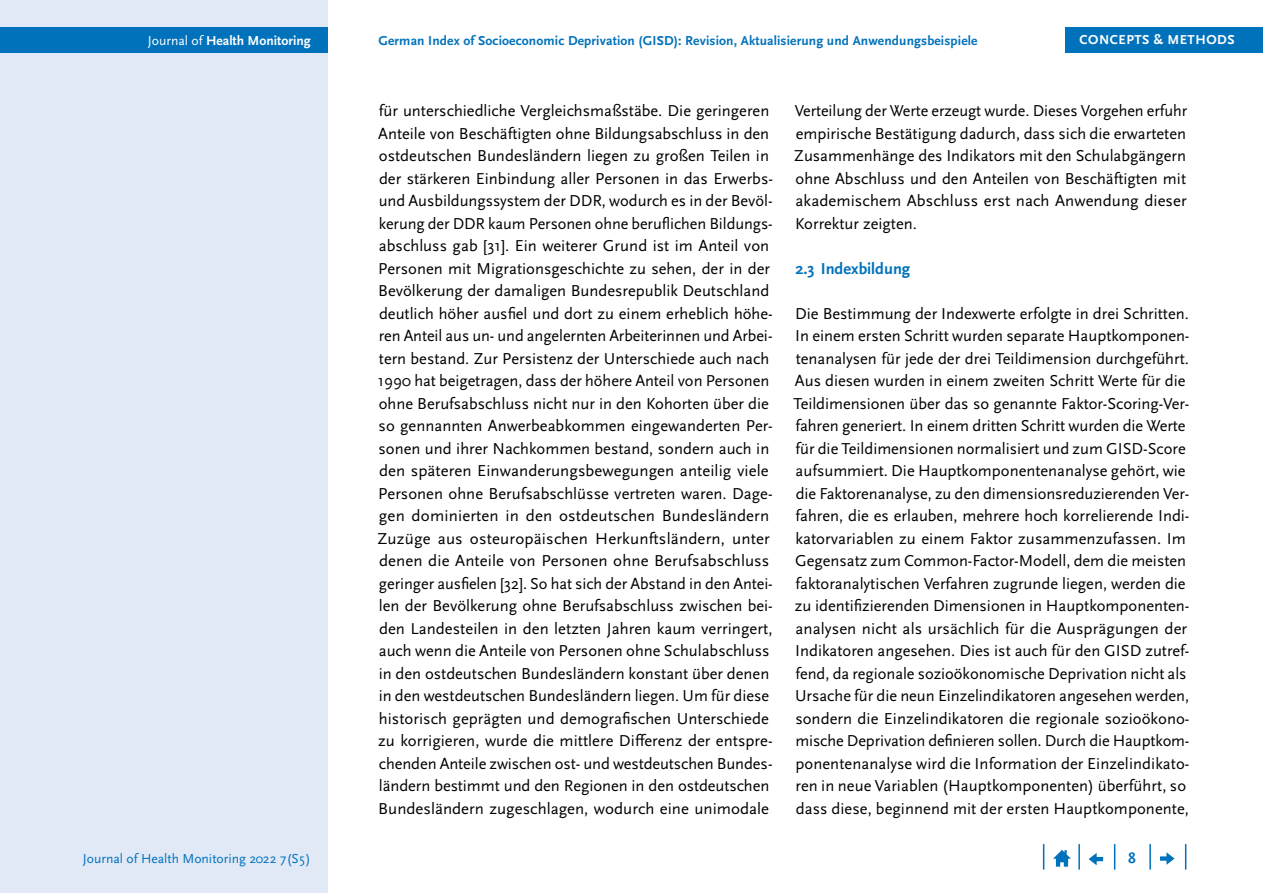
<style>
.page{position:relative;width:1263px;height:893px;background:#fff}
.page>*{position:absolute;margin:0;border:0;box-sizing:border-box;transform-origin:0 0}
.Copy_Einzug{font:16.5px/22.5px "Scala Sans Pro";color:#000;text-align:justify}
.Copy{font:16.5px/22.5px "Scala Sans Pro";color:#000}
.t1{font:700 16.5px "Scala Sans Pro";color:#0072bc}
.t2{font:700 15.75px "Scala Sans Pro";color:#0072bc}
.t3{font:13.65px "Scala Sans Pro";color:#0072bc}
.t4{font:700 13.65px "Scala Sans Pro";color:#fff}
.t5{font:700 13.5px "Scala Sans Pro";letter-spacing:.01em;color:#0072bc}
.t6{font:700 13.5px "Scala Sans Pro";letter-spacing:.04em;color:#fff}
.s1{font-weight:400}
</style>
<div class="page">
<div style="left:0;top:0;width:327px;height:893px;background:#e1e8f6"></div>
<div style="left:0;top:28px;width:327px;height:25px;background:#0072bc"></div>
<svg style="left:1185px;top:844px;width:1px;height:26px"></svg>
<hr style="left:1149px;top:844px;width:2px;height:26px;background:#0072bc">
<svg style="left:1114px;top:844px;width:1px;height:26px"></svg>
<hr style="left:1078px;top:844px;width:2px;height:26px;background:#0072bc">
<svg style="left:1043px;top:844px;width:1px;height:26px"></svg>
<svg style="left:1053px;top:850px;width:18px;height:17px"></svg>
<svg style="left:1089px;top:853px;width:14px;height:12px"></svg>
<svg style="left:1160px;top:852px;width:14px;height:13px"></svg>
<div style="left:1065px;top:28px;width:198px;height:25px;background:#0072bc"></div>
<p class="t4" style="left:148px;top:33px;width:164px"><span class="s1">Journal of</span> Health Monitoring</p>
<p class="t5" style="left:378px;top:33px;width:601px">German Index of Socioeconomic Deprivation (GISD): Revision, Aktualisierung und Anwendungsbeispiele</p>
<p class="t6" style="left:1079px;top:32px;width:157px">CONCEPTS &amp; METHODS</p>
<p class="Copy_Einzug" style="left:377px;top:99px;width:397px;text-align:left">für unterschiedliche Vergleichsmaßstäbe. Die geringeren Anteile von Beschäftigten ohne Bildungsabschluss in den ostdeutschen Bundesländern liegen zu großen Teilen in der stärkeren Einbindung aller Personen in das Erwerbs&shy;und Ausbildungssystem der DDR, wodurch es in der Bevöl&shy;kerung der DDR kaum Personen ohne beruflichen Bildungs&shy;abschluss gab [31]. Ein weiterer Grund ist im Anteil von Personen mit Migrationsgeschichte zu sehen, der in der Bevölkerung der damaligen Bundesrepublik Deutschland deutlich höher ausfiel und dort zu einem erheblich höhe&shy;ren Anteil aus un- und angelernten Arbeiterinnen und Arbei&shy;tern bestand. Zur Persistenz der Unterschiede auch nach 1990 hat beigetragen, dass der höhere Anteil von Personen ohne Berufsabschluss nicht nur in den Kohorten über die so gennannten Anwerbeabkommen eingewanderten Per&shy;sonen und ihrer Nachkommen bestand, sondern auch in den späteren Einwanderungsbewegungen anteilig viele Personen ohne Berufsabschlüsse vertreten waren. Dage&shy;gen dominierten in den ostdeutschen Bundesländern Zuzüge aus osteuropäischen Herkunftsländern, unter denen die Anteile von Personen ohne Berufsabschluss geringer ausfielen [32]. So hat sich der Abstand in den Antei&shy;len der Bevölkerung ohne Berufsabschluss zwischen bei&shy;den Landesteilen in den letzten Jahren kaum verringert, auch wenn die Anteile von Personen ohne Schulabschluss in den ostdeutschen Bundesländern konstant über denen in den westdeutschen Bundesländern liegen. Um für diese historisch geprägten und demografischen Unterschiede zu korrigieren, wurde die mittlere Differenz der entspre&shy;chenden Anteile zwischen ost- und westdeutschen Bundes&shy;ländern bestimmt und den Regionen in den ostdeutschen Bundesländern zugeschlagen, wodurch eine unimodale</p>
<p class="Copy_Einzug" style="left:794px;top:99px;width:394px">Verteilung der Werte erzeugt wurde. Dieses Vorgehen erfuhr empirische Bestätigung dadurch, dass sich die erwarteten Zusammenhänge des Indikators mit den Schulabgängern ohne Abschluss und den Anteilen von Beschäftigten mit akademischem Abschluss erst nach Anwendung dieser Korrektur zeigten.</p>
<h4 class="t1" style="left:795px;top:258px;width:117px">2.3 Indexbildung</h4>
<p class="Copy" style="left:794px;top:302px;width:397px">Die Bestimmung der Indexwerte erfolgte in drei Schritten.<br>In einem ersten Schritt wurden separate Hauptkomponen&shy;tenanalysen für jede der drei Teildimension durchgeführt.<br>Aus diesen wurden in einem zweiten Schritt Werte für die Teildimensionen über das so genannte Faktor-Scoring-Ver&shy;fahren generiert. In einem dritten Schritt wurden die Werte für die Teildimensionen normalisiert und zum GISD-Score aufsummiert. Die Hauptkomponentenanalyse gehört, wie die Faktorenanalyse, zu den dimensionsreduzierenden Ver&shy;fahren, die es erlauben, mehrere hoch korrelierende Indi&shy;katorvariablen zu einem Faktor zusammenzufassen. Im Gegensatz zum Common-Factor-Modell, dem die meisten faktoranalytischen Verfahren zugrunde liegen, werden die zu identifizierenden Dimensionen in Hauptkomponenten&shy;analysen nicht als ursächlich für die Ausprägungen der Indikatoren angesehen. Dies ist auch für den GISD zutref&shy;fend, da regionale sozioökonomische Deprivation nicht als Ursache für die neun Einzelindikatoren angesehen werden, sondern die Einzelindikatoren die regionale sozioökono&shy;mische Deprivation definieren sollen. Durch die Hauptkom&shy;ponentenanalyse wird die Information der Einzelindikato&shy;ren in neue Variablen (Hauptkomponenten) überführt, so dass diese, beginnend mit der ersten Hauptkomponente,</p>
<p class="t3" style="left:83px;top:850px;width:229px">Journal of Health Monitoring 2022 7(S5)</p>
<p class="t2" style="left:1128px;top:849px;width:9px">8</p>
</div>
